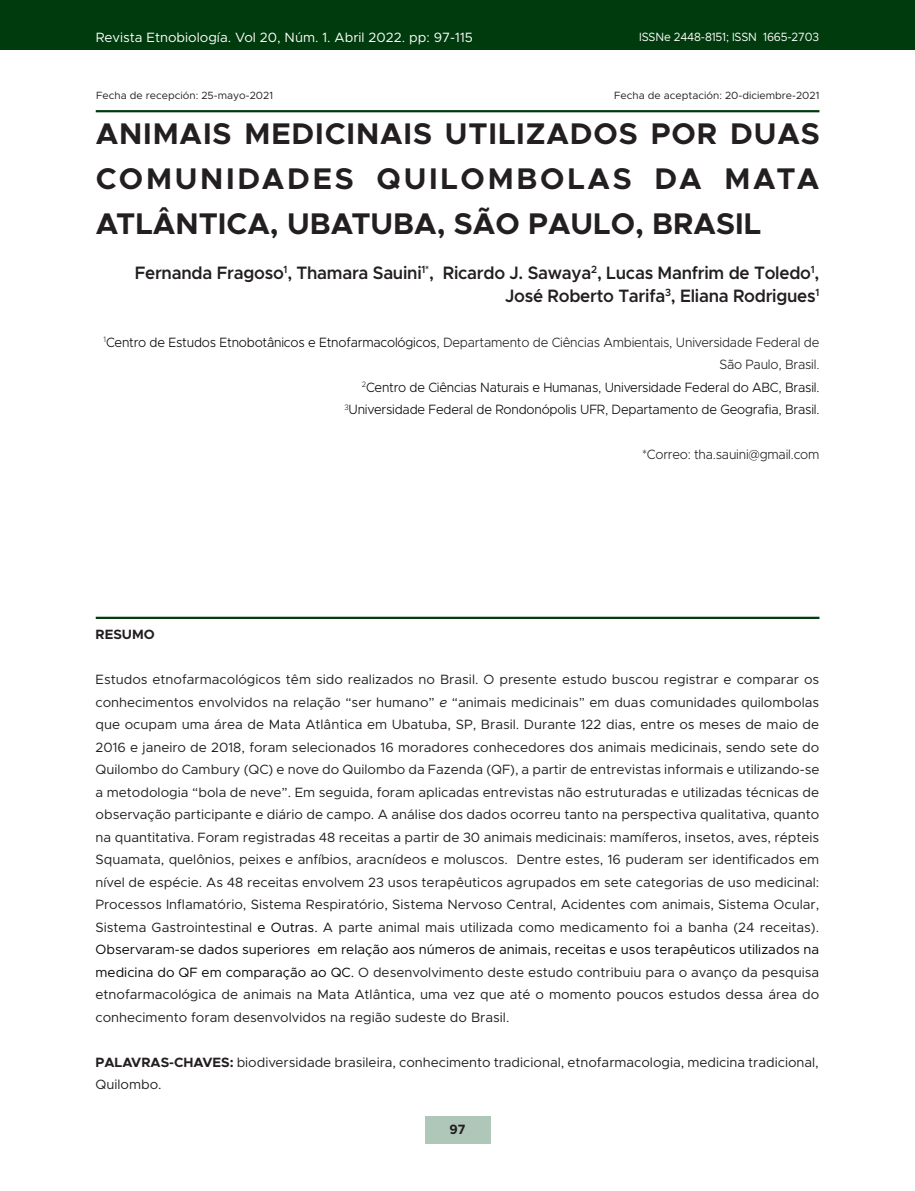
<style>
.page{position:relative;width:915px;height:1191px;background:#fff}
.page>*{position:absolute;margin:0;border:0;box-sizing:border-box;transform-origin:0 0}
.t1{font:700 30px/45px "Metropolis";color:#231f20;text-align:justify}
.t2{font:600 18px/22.5px "Metropolis";letter-spacing:-.015em;color:#231f20;text-align:right;scale:.95 1}
.t3{font:13.5px/22.5px "Metropolis";color:#231f20;text-align:justify}
.t4{font:300 13.5px/22.5px "Metropolis";letter-spacing:-.015em;color:#040503;text-align:right;scale:.95 1}
.t5{font:13.5px "Metropolis";color:#fff}
.t6{font:300 13.5px "Metropolis";letter-spacing:-.015em;color:#231f20;scale:.95 1}
.t7{font:700 13.5px "Metropolis";color:#231f20}
.t8{font:700 13.5px "Metropolis";color:#231f20;scale:.95 1}
.t9{font:12px "Metropolis";letter-spacing:-.015em;color:#fff;scale:.95 1}
.t10{font:10.5px "Metropolis";color:#231f20}
.s1{color:#040504}
.s2{color:#231f20}
.s3{font-style:italic}
.s4{color:#040503}
.s5{font-weight:700}
</style>
<div class="page">
<div style="left:424px;top:1116px;width:66px;height:27px;background:#afc7b8"></div>
<div style="left:0;top:0;width:914px;height:49px;background:#003b0d"></div>
<hr style="left:96px;top:617px;width:723px;height:2px;background:#003b0d">
<hr style="left:96px;top:110px;width:723px;height:2px;background:#003b0d">
<p class="t5" style="left:96px;top:29px;width:378px">Revista Etnobiología. Vol 20, Núm. 1. Abril 2022. pp: 97-115</p>
<p class="t9" style="left:639px;top:29px;width:191px">ISSNe 2448-8151; ISSN 1665-2703</p>
<p class="t10" style="left:96px;top:89px;width:178px">Fecha de recepción: 25-mayo-2021</p>
<p class="t10" style="left:614px;top:89px;width:207px">Fecha de aceptación: 20-diciembre-2021</p>
<h1 class="t1" style="left:96px;top:111px;width:725px">ANIMAIS MEDICINAIS UTILIZADOS POR DUAS COMUNIDADES QUILOMBOLAS DA MATA ATLÂNTICA, UBATUBA, SÃO PAULO, BRASIL</h1>
<h2 class="t2" style="left:135px;top:262px;width:722px">Fernanda Fragoso<sup>1</sup>, Thamara Sauini<sup>1*</sup>, Ricardo J. Sawaya<sup>2</sup>, Lucas Manfrim de Toledo<sup>1</sup>,<br>José Roberto Tarifa<sup>3</sup>, Eliana Rodrigues<sup>1</sup></h2>
<p class="t4" style="left:104px;top:331px;width:754px"><sup>1</sup><span class="s1">Centro de Estudos Etnobotânicos e Etnofarmacológicos</span><span class="s2">, Departamento de Ciências Ambientais, Universidade Federal de São Paulo, Brasil.<br></span><sup>2</sup>Centro de Ciências Naturais e Humanas, Universidade Federal do ABC, Brasil.<br><sup>3</sup>Universidade Federal de Rondonópolis UFR, Departamento de Geografia, Brasil.</p>
<p class="t6" style="left:641px;top:446px;width:188px">*Correo: tha.sauini@gmail.com</p>
<p class="t7" style="left:95px;top:626px;width:61px">RESUMO</p>
<p class="t3" style="left:95px;top:668px;width:725px">Estudos etnofarmacológicos têm sido realizados no Brasil. O presente estudo buscou registrar e comparar os conhecimentos envolvidos na relação “ser humano” <span class="s3">e</span> “animais medicinais” em duas comunidades quilombolas que ocupam uma área de Mata Atlântica em Ubatuba, SP, Brasil. Durante 122 dias, entre os meses de maio de 2016 e janeiro de 2018, foram selecionados 16 moradores conhecedores dos animais medicinais, sendo sete do Quilombo do Cambury (QC) e nove do Quilombo da Fazenda (QF), a partir de entrevistas informais e utilizando-se a metodologia “bola de neve”. Em seguida, foram aplicadas entrevistas não estruturadas e utilizadas técnicas de observação participante e diário de campo. A análise dos dados ocorreu tanto na perspectiva qualitativa, quanto na quantitativa. Foram registradas 48 receitas a partir de 30 animais medicinais: mamíferos, insetos, aves, répteis Squamata, quelônios, peixes e anfíbios, aracnídeos e moluscos. Dentre estes, 16 puderam ser identificados em nível de espécie. As 48 receitas envolvem 23 usos terapêuticos agrupados em sete categorias de uso medicinal:<br>Processos Inflamatório, Sistema Respiratório, Sistema Nervoso Central, Acidentes com animais, Sistema Ocular, Sistema Gastrointestinal <span class="s4">e Outras.</span> A parte animal mais utilizada como medicamento foi a banha (24 receitas).<br><span class="s4">Observaram-se dados superiores em relação aos números de animais, receitas e usos terapêuticos utilizados na medicina do QF em comparação ao QC.</span> O desenvolvimento deste estudo contribuiu para o avanço da pesquisa etnofarmacológica de animais na Mata Atlântica, uma vez que até o momento poucos estudos dessa área do conhecimento foram desenvolvidos na região sudeste do Brasil.</p>
<p class="t3" style="left:95px;top:1051px;width:724px"><span class="s5">PALAVRAS-CHAVES:</span> biodiversidade brasileira, conhecimento tradicional, etnofarmacologia, medicina tradicional,<br>Quilombo.</p>
<p class="t8" style="left:449px;top:1121px;width:18px">97</p>
</div>
